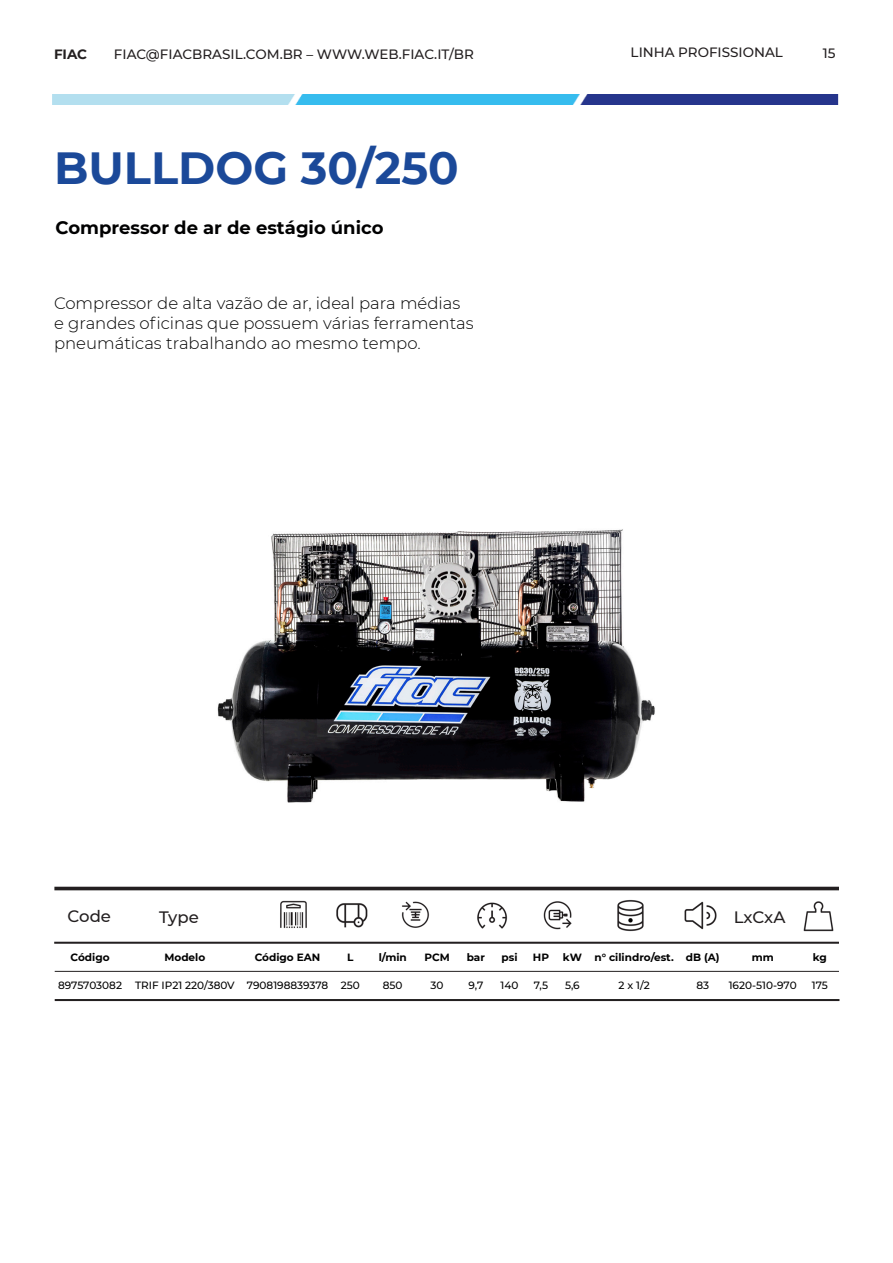
<style>
.page{position:relative;width:893px;height:1263px;background:#fff}
.page>*{position:absolute;margin:0;border:0;box-sizing:border-box;transform-origin:0 0}
.t1{font:700 45px "Montserrat";color:#1b4999}
.t2{font:700 18px "Montserrat";color:#000001}
.t3{font:300 16.5px/19.8px "Montserrat";color:#000001}
.t4{font:500 16.5px "Montserrat";letter-spacing:-.005em;color:#231f20}
.t5{font:500 13.5px "Montserrat";color:#231f20}
.t6{font:700 13.5px "Montserrat";color:#231f20}
.t7{font:500 10.5px "Montserrat";color:#000}
.t8{font:700 10.5px "Montserrat";color:#000}
</style>
<div class="page">
<img style="left:52px;top:95px;width:787px;height:10px">
<img style="left:217px;top:529px;width:438px;height:274px">
<hr style="left:54px;top:887px;width:785px;height:3px;background:#231f20">
<img style="left:336px;top:903px;width:32px;height:25px">
<img style="left:401px;top:901px;width:29px;height:27px">
<img style="left:477px;top:902px;width:31px;height:27px">
<img style="left:543px;top:901px;width:29px;height:29px">
<img style="left:617px;top:899px;width:27px;height:33px">
<img style="left:684px;top:901px;width:33px;height:29px">
<img style="left:280px;top:901px;width:27px;height:27px">
<img style="left:803px;top:901px;width:31px;height:31px">
<hr style="left:54px;top:942px;width:785px;height:2px;background:#231f20">
<hr style="left:55px;top:999px;width:784px;height:2px;background:#231f20">
<hr style="left:55px;top:971px;width:784px;height:1px;background:#231f20">
<p class="t6" style="left:54px;top:45px;width:35px">FIAC</p>
<p class="t5" style="left:114px;top:45px;width:362px">FIAC@FIACBRASIL.COM.BR – WWW.WEB.FIAC.IT/BR</p>
<p class="t5" style="left:823px;top:43px;width:14px">15</p>
<p class="t5" style="left:631px;top:43px;width:154px">LINHA PROFISSIONAL</p>
<p class="t1" style="left:54px;top:136px;width:406px">BULLDOG 30/250</p>
<p class="t2" style="left:56px;top:215px;width:329px">Compressor de ar de estágio único</p>
<p class="t3" style="left:54px;top:293px;width:421px">Compressor de alta vazão de ar, ideal para médias e grandes oficinas que possuem várias ferramentas pneumáticas trabalhando ao mesmo tempo.</p>
<p class="t4" style="left:68px;top:905px;width:45px">Code</p>
<p class="t4" style="left:159px;top:906px;width:41px">Type</p>
<p class="t4" style="left:734px;top:906px;width:53px">LxCxA</p>
<p class="t8" style="left:71px;top:950px;width:41px">Código</p>
<p class="t8" style="left:164px;top:950px;width:42px">Modelo</p>
<p class="t8" style="left:255px;top:950px;width:67px">Código EAN</p>
<p class="t8" style="left:347px;top:950px;width:8px">L</p>
<p class="t8" style="left:379px;top:950px;width:30px">l/min</p>
<p class="t8" style="left:424px;top:950px;width:27px">PCM</p>
<p class="t8" style="left:467px;top:950px;width:20px">bar</p>
<p class="t8" style="left:501px;top:950px;width:17px">psi</p>
<p class="t8" style="left:533px;top:950px;width:18px">HP</p>
<p class="t8" style="left:563px;top:950px;width:21px">kW</p>
<p class="t8" style="left:595px;top:950px;width:81px">n° cilindro/est.</p>
<p class="t8" style="left:686px;top:950px;width:35px">dB (A)</p>
<p class="t8" style="left:752px;top:950px;width:24px">mm</p>
<p class="t8" style="left:813px;top:950px;width:16px">kg</p>
<p class="t7" style="left:58px;top:978px;width:65px">8975703082</p>
<p class="t7" style="left:135px;top:978px;width:101px">TRIF IP21 220/380V</p>
<p class="t7" style="left:247px;top:978px;width:83px">7908198839378</p>
<p class="t7" style="left:341px;top:978px;width:21px">250</p>
<p class="t7" style="left:383px;top:978px;width:21px">850</p>
<p class="t7" style="left:431px;top:978px;width:15px">30</p>
<p class="t7" style="left:468px;top:978px;width:16px">9,7</p>
<p class="t7" style="left:501px;top:978px;width:19px">140</p>
<p class="t7" style="left:534px;top:978px;width:16px">7,5</p>
<p class="t7" style="left:565px;top:978px;width:16px">5,6</p>
<p class="t7" style="left:619px;top:978px;width:33px">2 x 1/2</p>
<p class="t7" style="left:696px;top:978px;width:14px">83</p>
<p class="t7" style="left:729px;top:978px;width:69px">1620-510-970</p>
<p class="t7" style="left:812px;top:978px;width:18px">175</p>
</div>
